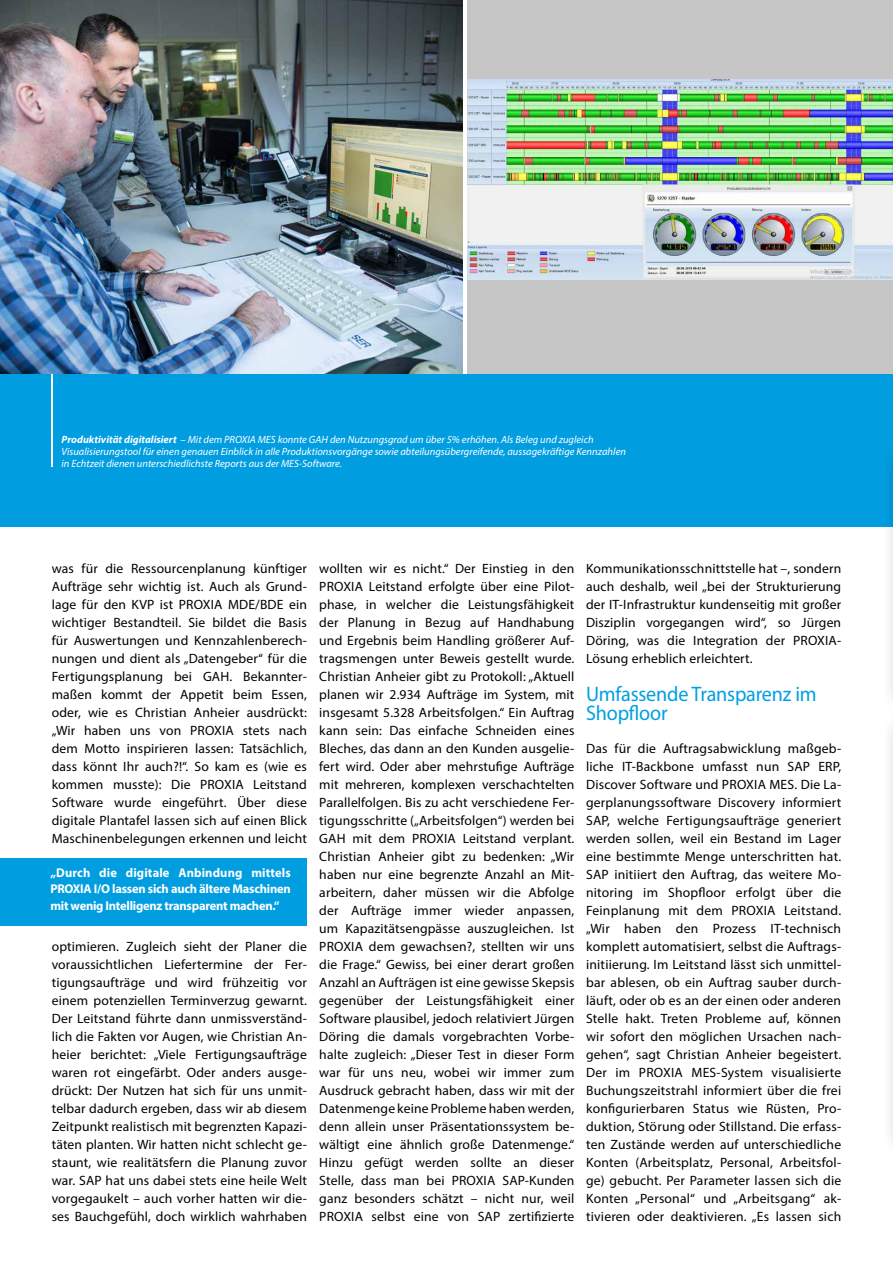
<style>
.page{position:relative;width:893px;height:1263px;background:#fff}
.page>*{position:absolute;margin:0;border:0;box-sizing:border-box;transform-origin:0 0}
.t1{font:21px/19.5px "Myriad Pro";letter-spacing:-.01em;color:#009fe3;scale:.96 1}
.t2{font:13.5px/18px "Myriad Pro";letter-spacing:.01em;color:#000;text-align:justify}
.t3{font:700 12.75px/16.5px "Myriad Pro";letter-spacing:-.02em;color:#fff;text-align:justify}
.t4{font:italic 10.5px/12px "Myriad Pro";color:#fff}
.s1{font-weight:700}
</style>
<div class="page">
<div style="left:0;top:374px;width:893px;height:153px;background:#009ee1"></div>
<div style="left:881px;top:438px;width:12px;height:280px;background:#000;opacity:.37"></div>
<div style="left:881px;top:708px;width:12px;height:452px;background:#fbfbfb"></div>
<div style="left:465px;top:0;width:428px;height:374px;background:#c6c6c6"></div>
<img style="left:0;top:0;width:463px;height:374px">
<hr style="left:463px;top:0;width:4px;height:374px;background:#fff">
<div style="left:0;top:858px;width:307px;height:68px;background:#009ee1"></div>
<hr style="left:52px;top:374px;width:1px;height:93px;background:#fff">
<img style="left:467px;top:80px;width:426px;height:200px">
<p class="t4" style="left:62px;top:433px;width:566px"><span class="s1">Produktivität digitalisiert</span> – Mit dem PROXIA MES konnte GAH den Nutzungsgrad um über 5% erhöhen. Als Beleg und zugleich<br>Visualisierungstool für einen genauen Einblick in alle Produktionsvorgänge sowie abteilungsübergreifende, aussagekräftige Kennzahlen in Echtzeit dienen unterschiedlichste Reports aus der MES-Software.</p>
<p class="t2" style="left:52px;top:559px;width:257px">was für die Ressourcenplanung künftiger Aufträge sehr wichtig ist. Auch als Grund&shy;lage für den KVP ist PROXIA MDE/BDE ein wichtiger Bestandteil. Sie bildet die Basis für Auswertungen und Kennzahlenberech&shy;nungen und dient als „Datengeber“ für die Fertigungsplanung bei GAH. Bekannter&shy;maßen kommt der Appetit beim Essen, oder, wie es Christian Anheier ausdrückt: „Wir haben uns von PROXIA stets nach dem Motto inspirieren lassen: Tatsächlich, dass könnt Ihr auch?!“. So kam es (wie es kommen musste): Die PROXIA Leitstand Software wurde eingeführt. Über diese digitale Plantafel lassen sich auf einen Blick Maschinenbelegungen erkennen und leicht</p>
<p class="t3" style="left:50px;top:864px;width:242px">„Durch die digitale Anbindung mittels PROXIA I/O lassen sich auch ältere Maschinen mit wenig Intelligenz transparent machen.“</p>
<p class="t2" style="left:52px;top:937px;width:257px">optimieren. Zugleich sieht der Planer die voraussichtlichen Liefertermine der Fer&shy;tigungsaufträge und wird frühzeitig vor einem potenziellen Terminverzug gewarnt.<br>Der Leitstand führte dann unmissverständ&shy;lich die Fakten vor Augen, wie Christian An&shy;heier berichtet: „Viele Fertigungsaufträge waren rot eingefärbt. Oder anders ausge&shy;drückt: Der Nutzen hat sich für uns unmit&shy;telbar dadurch ergeben, dass wir ab diesem Zeitpunkt realistisch mit begrenzten Kapazi&shy;täten planten. Wir hatten nicht schlecht ge&shy;staunt, wie realitätsfern die Planung zuvor war. SAP hat uns dabei stets eine heile Welt vorgegaukelt – auch vorher hatten wir die&shy;ses Bauchgefühl, doch wirklich wahrhaben</p>
<p class="t2" style="left:319px;top:559px;width:257px">wollten wir es nicht.“ Der Einstieg in den PROXIA Leitstand erfolgte über eine Pilot&shy;phase, in welcher die Leistungsfähigkeit der Planung in Bezug auf Handhabung und Ergebnis beim Handling größerer Auf&shy;tragsmengen unter Beweis gestellt wurde.<br>Christian Anheier gibt zu Protokoll: „Aktuell planen wir 2.934 Aufträge im System, mit insgesamt 5.328 Arbeitsfolgen.“ Ein Auftrag kann sein: Das einfache Schneiden eines Bleches, das dann an den Kunden ausgelie&shy;fert wird. Oder aber mehrstufige Aufträge mit mehreren, komplexen verschachtelten Parallelfolgen. Bis zu acht verschiedene Fer&shy;tigungsschritte („Arbeitsfolgen“) werden bei GAH mit dem PROXIA Leitstand verplant.<br>Christian Anheier gibt zu bedenken: „Wir haben nur eine begrenzte Anzahl an Mit&shy;arbeitern, daher müssen wir die Abfolge der Aufträge immer wieder anpassen, um Kapazitätsengpässe auszugleichen. Ist PROXIA dem gewachsen?, stellten wir uns die Frage.“ Gewiss, bei einer derart großen Anzahl an Aufträgen ist eine gewisse Skepsis gegenüber der Leistungsfähigkeit einer Software plausibel, jedoch relativiert Jürgen Döring die damals vorgebrachten Vorbe&shy;halte zugleich: „Dieser Test in dieser Form war für uns neu, wobei wir immer zum Ausdruck gebracht haben, dass wir mit der Datenmenge keine Probleme haben werden, denn allein unser Präsentationssystem be&shy;wältigt eine ähnlich große Datenmenge.“ Hinzu gefügt werden sollte an dieser Stelle, dass man bei PROXIA SAP-Kunden ganz besonders schätzt – nicht nur, weil PROXIA selbst eine von SAP zertifizierte</p>
<p class="t2" style="left:586px;top:559px;width:257px">Kommunikationsschnittstelle hat –, sondern auch deshalb, weil „bei der Strukturierung der IT-Infrastruktur kundenseitig mit großer Disziplin vorgegangen wird“, so Jürgen Döring, was die Integration der PROXIA-Lösung erheblich erleichtert.</p>
<h1 class="t1" style="left:586px;top:683px;width:242px">Umfassende Transparenz im<br>Shopfloor</h1>
<p class="t2" style="left:586px;top:739px;width:257px">Das für die Auftragsabwicklung maßgeb&shy;liche IT-Backbone umfasst nun SAP ERP, Discover Software und PROXIA MES. Die La&shy;gerplanungssoftware Discovery informiert SAP, welche Fertigungsaufträge generiert werden sollen, weil ein Bestand im Lager eine bestimmte Menge unterschritten hat.<br>SAP initiiert den Auftrag, das weitere Mo&shy;nitoring im Shopfloor erfolgt über die Feinplanung mit dem PROXIA Leitstand. „Wir haben den Prozess IT-technisch komplett automatisiert, selbst die Auftrags&shy;initiierung. Im Leitstand lässt sich unmittel&shy;bar ablesen, ob ein Auftrag sauber durch&shy;läuft, oder ob es an der einen oder anderen Stelle hakt. Treten Probleme auf, können wir sofort den möglichen Ursachen nach&shy;gehen“, sagt Christian Anheier begeistert.<br>Der im PROXIA MES-System visualisierte Buchungszeitstrahl informiert über die frei konfigurierbaren Status wie Rüsten, Pro&shy;duktion, Störung oder Stillstand. Die erfass&shy;ten Zustände werden auf unterschiedliche Konten (Arbeitsplatz, Personal, Arbeitsfol&shy;ge) gebucht. Per Parameter lassen sich die Konten „Personal“ und „Arbeitsgang“ ak&shy;tivieren oder deaktivieren. „Es lassen sich</p>
</div>
